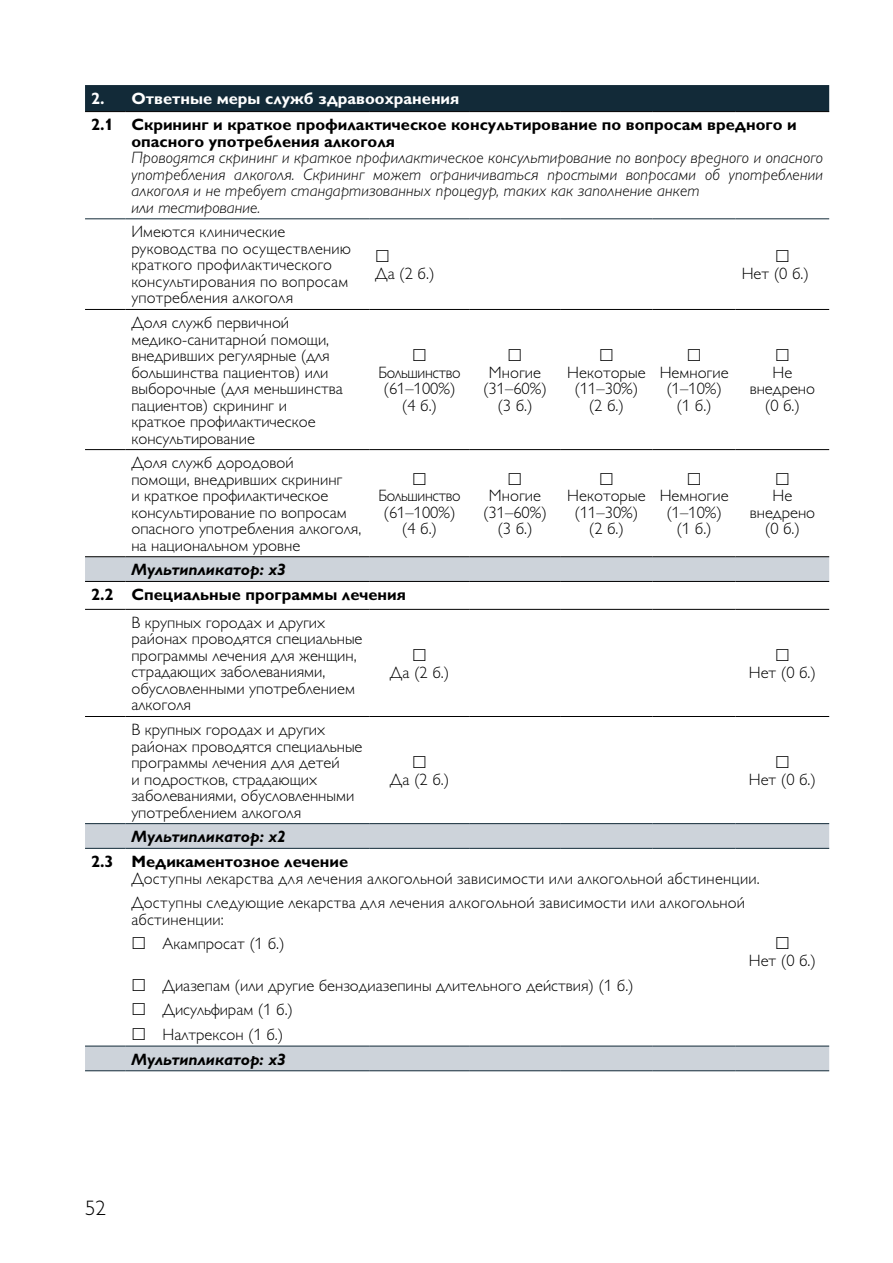
<style>
.page{position:relative;width:893px;height:1263px;background:#fff}
.page>*{position:absolute;margin:0;border:0;box-sizing:border-box;transform-origin:0 0}
.t1{font:21px "Gill Sans Light C";color:#000}
.t2{font:16.5px/16.5px "Gill Sans Light C";color:#000}
.t3{font:italic 16.5px/16.5px "Gill Sans Light C";letter-spacing:.01em;color:#000}
.t4{font:700 16.5px/16.5px "Gill Sans C";color:#000}
.t5{font:italic 700 16.5px "Gill Sans C";color:#000}
.t6{font:16.5px/16.5px "Gill Sans Light C";letter-spacing:-.02em;color:#000;text-align:center;scale:.95 1}
.t7{font:700 16.5px "Gill Sans C";color:#fff}
</style>
<div class="page">
<div style="left:85px;top:85px;width:744px;height:26px;background:#122a38"></div>
<svg style="left:85px;top:557px;width:744px;height:513px"></svg>
<hr style="left:85px;top:111px;width:40px;height:1px;background:#000">
<hr style="left:125px;top:111px;width:244px;height:1px;background:#000">
<hr style="left:369px;top:111px;width:101px;height:1px;background:#000">
<hr style="left:470px;top:111px;width:90px;height:1px;background:#000">
<hr style="left:560px;top:111px;width:93px;height:1px;background:#000">
<hr style="left:653px;top:111px;width:83px;height:1px;background:#000">
<hr style="left:736px;top:111px;width:93px;height:1px;background:#000">
<hr style="left:85px;top:309px;width:40px;height:1px;background:#000">
<hr style="left:125px;top:309px;width:244px;height:1px;background:#000">
<hr style="left:369px;top:309px;width:101px;height:1px;background:#000">
<hr style="left:470px;top:309px;width:90px;height:1px;background:#000">
<hr style="left:560px;top:309px;width:93px;height:1px;background:#000">
<hr style="left:653px;top:309px;width:83px;height:1px;background:#000">
<hr style="left:736px;top:309px;width:93px;height:1px;background:#000">
<hr style="left:85px;top:449px;width:40px;height:1px;background:#000">
<hr style="left:125px;top:449px;width:244px;height:1px;background:#000">
<hr style="left:369px;top:449px;width:101px;height:1px;background:#000">
<hr style="left:470px;top:449px;width:90px;height:1px;background:#000">
<hr style="left:560px;top:449px;width:93px;height:1px;background:#000">
<hr style="left:653px;top:449px;width:83px;height:1px;background:#000">
<hr style="left:736px;top:449px;width:93px;height:1px;background:#000">
<hr style="left:85px;top:556px;width:40px;height:1px;background:#000">
<hr style="left:125px;top:556px;width:244px;height:1px;background:#000">
<hr style="left:369px;top:556px;width:101px;height:1px;background:#000">
<hr style="left:470px;top:556px;width:90px;height:1px;background:#000">
<hr style="left:560px;top:556px;width:93px;height:1px;background:#000">
<hr style="left:653px;top:556px;width:83px;height:1px;background:#000">
<hr style="left:736px;top:556px;width:93px;height:1px;background:#000">
<hr style="left:85px;top:581px;width:40px;height:1px;background:#000">
<hr style="left:125px;top:581px;width:244px;height:1px;background:#000">
<hr style="left:369px;top:581px;width:101px;height:1px;background:#000">
<hr style="left:470px;top:581px;width:90px;height:1px;background:#000">
<hr style="left:560px;top:581px;width:93px;height:1px;background:#000">
<hr style="left:653px;top:581px;width:83px;height:1px;background:#000">
<hr style="left:736px;top:581px;width:93px;height:1px;background:#000">
<hr style="left:85px;top:609px;width:40px;height:1px;background:#000">
<hr style="left:125px;top:609px;width:244px;height:1px;background:#000">
<hr style="left:369px;top:609px;width:101px;height:1px;background:#000">
<hr style="left:470px;top:609px;width:90px;height:1px;background:#000">
<hr style="left:560px;top:609px;width:93px;height:1px;background:#000">
<hr style="left:653px;top:609px;width:83px;height:1px;background:#000">
<hr style="left:736px;top:609px;width:93px;height:1px;background:#000">
<hr style="left:85px;top:716px;width:40px;height:1px;background:#000">
<hr style="left:125px;top:716px;width:244px;height:1px;background:#000">
<hr style="left:369px;top:716px;width:101px;height:1px;background:#000">
<hr style="left:470px;top:716px;width:90px;height:1px;background:#000">
<hr style="left:560px;top:716px;width:93px;height:1px;background:#000">
<hr style="left:653px;top:716px;width:83px;height:1px;background:#000">
<hr style="left:736px;top:716px;width:93px;height:1px;background:#000">
<hr style="left:85px;top:218px;width:40px;height:1px;background:#122a38">
<hr style="left:125px;top:218px;width:244px;height:1px;background:#122a38">
<hr style="left:369px;top:218px;width:101px;height:1px;background:#122a38">
<hr style="left:470px;top:218px;width:90px;height:1px;background:#122a38">
<hr style="left:560px;top:218px;width:93px;height:1px;background:#122a38">
<hr style="left:653px;top:218px;width:83px;height:1px;background:#122a38">
<hr style="left:736px;top:218px;width:93px;height:1px;background:#122a38">
<hr style="left:85px;top:1046px;width:40px;height:1px;background:#122a38">
<hr style="left:125px;top:1046px;width:244px;height:1px;background:#122a38">
<hr style="left:369px;top:1046px;width:101px;height:1px;background:#122a38">
<hr style="left:470px;top:1046px;width:90px;height:1px;background:#122a38">
<hr style="left:560px;top:1046px;width:93px;height:1px;background:#122a38">
<hr style="left:653px;top:1046px;width:83px;height:1px;background:#122a38">
<hr style="left:736px;top:1046px;width:93px;height:1px;background:#122a38">
<hr style="left:85px;top:1070px;width:40px;height:1px;background:#122a38">
<hr style="left:125px;top:1070px;width:244px;height:1px;background:#122a38">
<hr style="left:369px;top:1070px;width:101px;height:1px;background:#122a38">
<hr style="left:470px;top:1070px;width:90px;height:1px;background:#122a38">
<hr style="left:560px;top:1070px;width:93px;height:1px;background:#122a38">
<hr style="left:653px;top:1070px;width:83px;height:1px;background:#122a38">
<hr style="left:736px;top:1070px;width:93px;height:1px;background:#122a38">
<hr style="left:85px;top:823px;width:40px;height:1px;background:#122a38">
<hr style="left:125px;top:823px;width:244px;height:1px;background:#122a38">
<hr style="left:369px;top:823px;width:101px;height:1px;background:#122a38">
<hr style="left:470px;top:823px;width:90px;height:1px;background:#122a38">
<hr style="left:560px;top:823px;width:93px;height:1px;background:#122a38">
<hr style="left:653px;top:823px;width:83px;height:1px;background:#122a38">
<hr style="left:736px;top:823px;width:93px;height:1px;background:#122a38">
<hr style="left:85px;top:848px;width:40px;height:1px;background:#122a38">
<hr style="left:125px;top:848px;width:244px;height:1px;background:#122a38">
<hr style="left:369px;top:848px;width:101px;height:1px;background:#122a38">
<hr style="left:470px;top:848px;width:90px;height:1px;background:#122a38">
<hr style="left:560px;top:848px;width:93px;height:1px;background:#122a38">
<hr style="left:653px;top:848px;width:83px;height:1px;background:#122a38">
<hr style="left:736px;top:848px;width:93px;height:1px;background:#122a38">
<svg style="left:131px;top:871px;width:628px;height:17px"></svg>
<svg style="left:131px;top:896px;width:614px;height:31px"></svg>
<svg style="left:414px;top:649px;width:11px;height:12px"></svg>
<svg style="left:776px;top:649px;width:12px;height:12px"></svg>
<svg style="left:414px;top:756px;width:11px;height:12px"></svg>
<svg style="left:776px;top:756px;width:12px;height:12px"></svg>
<svg style="left:133px;top:937px;width:12px;height:12px"></svg>
<svg style="left:776px;top:937px;width:12px;height:12px"></svg>
<svg style="left:133px;top:978px;width:12px;height:13px"></svg>
<svg style="left:133px;top:1003px;width:12px;height:12px"></svg>
<svg style="left:133px;top:1028px;width:12px;height:12px"></svg>
<p class="t7" style="left:91px;top:89px;width:370px">2. Ответные меры служб здравоохранения</p>
<p class="t4" style="left:131px;top:117px;width:667px;text-indent:-40px">2.1 Скрининг и краткое профилактическое консультирование по вопросам вредного и опасного употребления алкоголя</p>
<p class="t3" style="left:131px;top:150px;width:693px">Проводятся скрининг и краткое профилактическое консультирование по вопросу вредного и опасного употребления алкоголя. Скрининг может ограничиваться простыми вопросами об употреблении алкоголя и не требует стандартизованных процедур, таких как заполнение анкет<br>или тестирование.</p>
<p class="t2" style="left:131px;top:224px;width:221px">Имеются клинические руководства по осуществлению краткого профилактического консультирования по вопросам употребления алкоголя</p>
<p class="t2" style="left:375px;top:265px;width:61px">Да (2 б.)</p>
<p class="t2" style="left:742px;top:265px;width:69px">Нет (0 б.)</p>
<p class="t2" style="left:131px;top:314px;width:213px">Доля служб первичной медико-санитарной помощи, внедривших регулярные (для большинства пациентов) или выборочные (для меньшинства пациентов) скрининг и краткое профилактическое консультирование</p>
<p class="t2" style="left:131px;top:454px;width:231px">Доля служб дородовой<br>помощи, внедривших скрининг<br>и краткое профилактическое консультирование по вопросам опасного употребления алкоголя, на национальном уровне</p>
<p class="t6" style="left:378px;top:364px;width:88px">Большинство (61–100%) (4 б.)</p>
<p class="t2" style="left:483px;top:364px;width:65px;text-align:center">Многие (31–60%) (3 б.)</p>
<p class="t2" style="left:567px;top:364px;width:80px;text-align:center">Некоторые (11–30%) (2 б.)</p>
<p class="t2" style="left:660px;top:364px;width:70px;text-align:center">Немногие (1–10%) (1 б.)</p>
<p class="t2" style="left:750px;top:364px;width:67px;text-align:center">Не внедрено (0 б.)</p>
<p class="t6" style="left:378px;top:487px;width:88px">Большинство (61–100%) (4 б.)</p>
<p class="t2" style="left:483px;top:487px;width:65px;text-align:center">Многие (31–60%) (3 б.)</p>
<p class="t2" style="left:567px;top:487px;width:80px;text-align:center">Некоторые (11–30%) (2 б.)</p>
<p class="t2" style="left:660px;top:487px;width:70px;text-align:center">Немногие (1–10%) (1 б.)</p>
<p class="t2" style="left:750px;top:487px;width:67px;text-align:center">Не внедрено (0 б.)</p>
<p class="t5" style="left:131px;top:560px;width:156px">Мультипликатор: x3</p>
<p class="t4" style="left:91px;top:586px;width:316px">2.2 Специальные программы лечения</p>
<p class="t2" style="left:131px;top:614px;width:233px">В крупных городах и других районах проводятся специальные программы лечения для женщин, страдающих заболеваниями, обусловленными употреблением алкоголя</p>
<p class="t2" style="left:390px;top:664px;width:61px">Да (2 б.)</p>
<p class="t2" style="left:749px;top:664px;width:69px">Нет (0 б.)</p>
<p class="t2" style="left:131px;top:721px;width:233px">В крупных городах и других районах проводятся специальные программы лечения для детей<br>и подростков, страдающих заболеваниями, обусловленными употреблением алкоголя</p>
<p class="t2" style="left:390px;top:771px;width:61px">Да (2 б.)</p>
<p class="t2" style="left:749px;top:771px;width:69px">Нет (0 б.)</p>
<p class="t5" style="left:131px;top:827px;width:156px">Мультипликатор: x2</p>
<p class="t4" style="left:91px;top:853px;width:259px">2.3 Медикаментозное лечение</p>
<p class="t2" style="left:131px;top:866px;width:630px;line-height:24.6px">Доступны лекарства для лечения алкогольной зависимости или алкогольной абстиненции.<br>Доступны следующие лекарства для лечения алкогольной зависимости или алкогольной</p>
<p class="t2" style="left:163px;top:907px;width:123px;line-height:24.8px;text-indent:-31px">абстиненции:<br>Акампросат (1 б.)</p>
<p class="t2" style="left:749px;top:952px;width:69px">Нет (0 б.)</p>
<p class="t2" style="left:163px;top:973px;width:473px;line-height:24.8px">Диазепам (или другие бензодиазепины длительного действия) (1 б.)<br>Дисульфирам (1 б.)<br>Налтрексон (1 б.)</p>
<p class="t5" style="left:131px;top:1049px;width:156px">Мультипликатор: x3</p>
<p class="t1" style="left:85px;top:1196px;width:22px">52</p>
</div>
